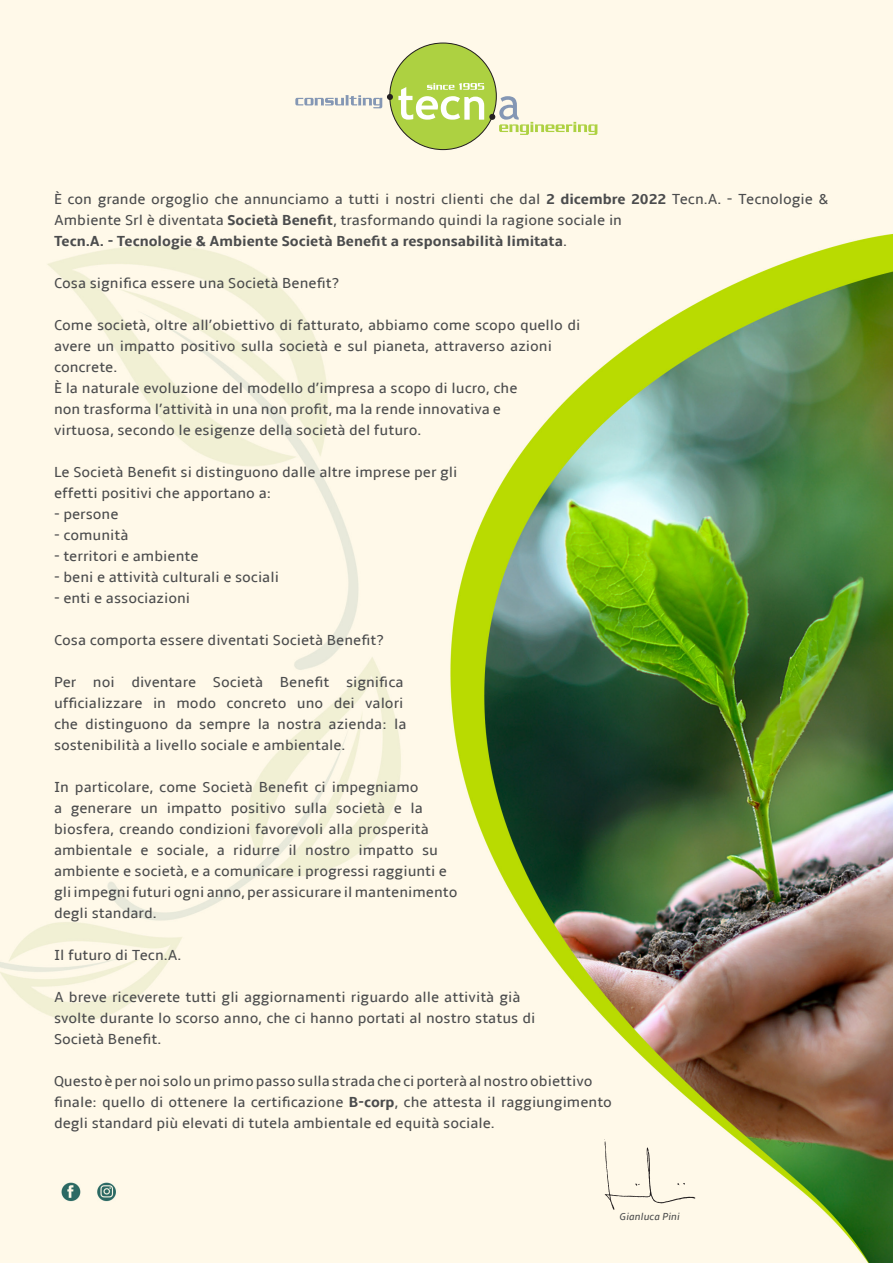
<style>
.page{position:relative;width:893px;height:1263px;background:#fff}
.page>*{position:absolute;margin:0;border:0;box-sizing:border-box;transform-origin:0 0}
.t1{font:15px/21px "Amble";color:#4b4c4d}
.t2{font:700 15px "Amble";color:#4b4c4d}
.t3{font:italic 10.5px "Amble";color:#4b4c4d}
.s1{font-weight:700}
.s2{font-weight:400}
</style>
<div class="page">
<img style="left:0;top:0;width:893px;height:1263px">
<div style="left:390px;top:43px;width:106px;height:107px;background:#add141;border-radius:50%"></div>
<svg style="left:295px;top:83px;width:303px;height:52px"></svg>
<div style="left:604px;top:1139px;width:91px;height:71px;background:#fff9e9"></div>
<p class="t1" style="left:54px;top:188px;width:776px">È con grande orgoglio che annunciamo a tutti i nostri clienti che dal <span class="s1">2 dicembre 2022</span> Tecn.A. - Tecnologie &amp;<br>Ambiente Srl è diventata <span class="s1">Società Benefit</span>, trasformando quindi la ragione sociale in</p>
<p class="t2" style="left:54px;top:232px;width:514px">Tecn.A. - Tecnologie &amp; Ambiente Società Benefit a responsabilità limitata<span class="s2">.</span></p>
<p class="t1" style="left:54px;top:272px;width:287px">Cosa significa essere una Società Benefit?</p>
<p class="t1" style="left:54px;top:314px;width:528px">Come società, oltre all’obiettivo di fatturato, abbiamo come scopo quello di avere un impatto positivo sulla società e sul pianeta, attraverso azioni concrete.</p>
<p class="t1" style="left:54px;top:377px;width:465px">È la naturale evoluzione del modello d’impresa a scopo di lucro, che non trasforma l’attività in una non profit, ma la rende innovativa e virtuosa, secondo le esigenze della società del futuro.</p>
<p class="t1" style="left:54px;top:461px;width:405px">Le Società Benefit si distinguono dalle altre imprese per gli effetti positivi che apportano a:</p>
<p class="t1" style="left:54px;top:503px;width:66px">- persone</p>
<p class="t1" style="left:54px;top:524px;width:76px">- comunità</p>
<p class="t1" style="left:54px;top:545px;width:146px">- territori e ambiente</p>
<p class="t1" style="left:54px;top:566px;width:226px">- beni e attività culturali e sociali</p>
<p class="t1" style="left:54px;top:587px;width:138px">- enti e associazioni</p>
<p class="t1" style="left:54px;top:629px;width:331px">Cosa comporta essere diventati Società Benefit?</p>
<p class="t1" style="left:54px;top:671px;width:354px">Per noi diventare Società Benefit significa ufficializzare in modo concreto uno dei valori che distinguono da sempre la nostra azienda: la sostenibilità a livello sociale e ambientale.</p>
<p class="t1" style="left:54px;top:776px;width:405px">In particolare, come Società Benefit ci impegniamo<br>a generare un impatto positivo sulla società e la biosfera, creando condizioni favorevoli alla prosperità ambientale e sociale, a ridurre il nostro impatto su ambiente e società, e a comunicare i progressi raggiunti e gli impegni futuri ogni anno, per assicurare il mantenimento degli standard.</p>
<p class="t1" style="left:54px;top:944px;width:129px">Il futuro di Tecn.A.</p>
<p class="t1" style="left:54px;top:986px;width:483px">A breve riceverete tutti gli aggiornamenti riguardo alle attività già svolte durante lo scorso anno, che ci hanno portati al nostro status di<br>Società Benefit.</p>
<p class="t1" style="left:54px;top:1070px;width:559px">Questo è per noi solo un primo passo sulla strada che ci porterà al nostro obiettivo finale: quello di ottenere la certificazione <span class="s1">B-corp</span>, che attesta il raggiungimento degli standard più elevati di tutela ambientale ed equità sociale.</p>
<p class="t3" style="left:620px;top:1211px;width:62px">Gianluca Pini</p>
</div>
